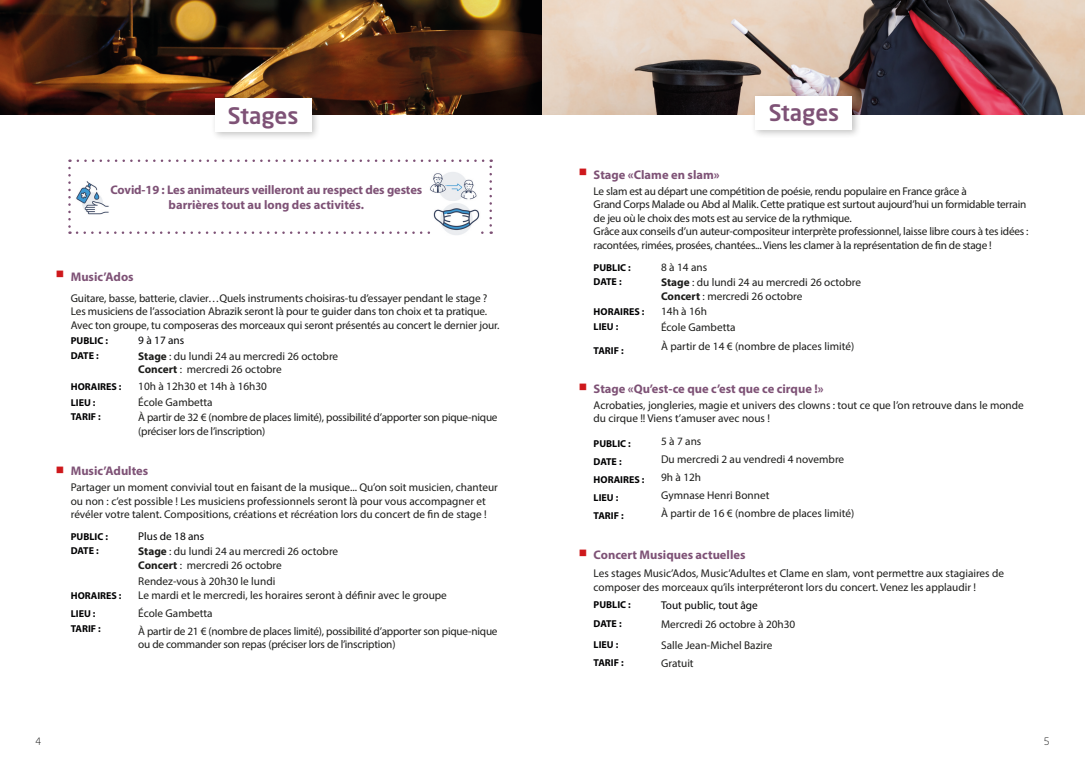
<style>
.page{position:relative;width:1085px;height:780px;background:#fff}
.page>*{position:absolute;margin:0;border:0;box-sizing:border-box;transform-origin:0 0}
.t1{font:500 22.5px "Neo Sans Std";color:#7e5276}
.t2{font:700 12.5px "Myriad Pro";color:#7e5276}
.t3{font:11.25px/13.5px "Myriad Pro";letter-spacing:-.01em;color:#1d1d1b}
.t4{font:11.25px "Myriad Pro";color:#020203}
.t5{font:11.25px "Wingdings";color:#ce181c}
.t6{font:700 10px "Myriad Pro";color:#020203}
.t7{font:300 10px "Neo Sans Std";color:#000}
.s1{font-weight:700}
</style>
<div class="page">
<img style="left:0;top:0;width:1084px;height:114px">
<div style="left:210px;top:94px;width:111px;height:47px;background:#1d1d1b;opacity:.26"></div>
<div style="left:215px;top:98px;width:96px;height:34px;background:#fff"></div>
<div style="left:751px;top:91px;width:110px;height:48px;background:#1d1d1b;opacity:.26"></div>
<div style="left:755px;top:96px;width:97px;height:33px;background:#fff"></div>
<svg style="left:68px;top:168px;width:3px;height:66px"></svg>
<svg style="left:77px;top:231px;width:414px;height:3px"></svg>
<svg style="left:489px;top:159px;width:3px;height:66px"></svg>
<svg style="left:69px;top:159px;width:414px;height:3px"></svg>
<img style="left:430px;top:172px;width:47px;height:29px">
<img style="left:432px;top:203px;width:48px;height:32px">
<img style="left:76px;top:181px;width:33px;height:34px">
<p class="t1" style="left:228px;top:101px;width:72px">Stages</p>
<p class="t1" style="left:768px;top:99px;width:72px">Stages</p>
<p class="t2" style="left:110px;top:181px;width:313px">Covid-19 : Les animateurs veilleront au respect des gestes</p>
<p class="t2" style="left:169px;top:196px;width:197px">barrières tout au long des activités.</p>
<p class="t5" style="left:56px;top:268px;width:10px">■</p>
<p class="t2" style="left:71px;top:268px;width:64px">Music’Ados</p>
<p class="t3" style="left:71px;top:291px;width:430px">Guitare, basse, batterie, clavier…Quels instruments choisiras-tu d’essayer pendant le stage ?<br>Les musiciens de l’association Abrazik seront là pour te guider dans ton choix et ta pratique.<br>Avec ton groupe, tu composeras des morceaux qui seront présentés au concert le dernier jour.</p>
<p class="t6" style="left:71px;top:334px;width:39px">PUBLIC :</p>
<p class="t4" style="left:138px;top:333px;width:48px">9 à 17 ans</p>
<p class="t6" style="left:71px;top:349px;width:29px">DATE :</p>
<p class="t3" style="left:138px;top:349px;width:201px"><span class="s1">Stage</span> : du lundi 24 au mercredi 26 octobre<br><span class="s1">Concert</span> : mercredi 26 octobre</p>
<p class="t6" style="left:71px;top:380px;width:52px">HORAIRES :</p>
<p class="t3" style="left:138px;top:379px;width:130px">10h à 12h30 et 14h à 16h30</p>
<p class="t6" style="left:71px;top:396px;width:26px">LIEU :</p>
<p class="t3" style="left:138px;top:395px;width:76px">École Gambetta</p>
<p class="t6" style="left:71px;top:410px;width:31px">TARIF :</p>
<p class="t3" style="left:138px;top:410px;width:361px">À partir de 32 € (nombre de places limité), possibilité d’apporter son pique-nique (préciser lors de l’inscription)</p>
<p class="t5" style="left:56px;top:463px;width:10px">■</p>
<p class="t2" style="left:71px;top:463px;width:79px">Music’Adultes</p>
<p class="t3" style="left:71px;top:480px;width:428px">Partager un moment convivial tout en faisant de la musique... Qu’on soit musicien, chanteur ou non : c’est possible ! Les musiciens professionnels seront là pour vous accompagner et révéler votre talent. Compositions, créations et récréation lors du concert de fin de stage !</p>
<p class="t6" style="left:71px;top:529px;width:39px">PUBLIC :</p>
<p class="t4" style="left:138px;top:529px;width:68px">Plus de 18 ans</p>
<p class="t6" style="left:71px;top:544px;width:29px">DATE :</p>
<p class="t3" style="left:138px;top:544px;width:201px"><span class="s1">Stage</span> : du lundi 24 au mercredi 26 octobre</p>
<p class="t3" style="left:138px;top:558px;width:145px"><span class="s1">Concert</span> : mercredi 26 octobre</p>
<p class="t6" style="left:71px;top:588px;width:52px">HORAIRES :</p>
<p class="t3" style="left:138px;top:574px;width:310px">Rendez-vous à 20h30 le lundi<br>Le mardi et le mercredi, les horaires seront à définir avec le groupe</p>
<p class="t6" style="left:71px;top:607px;width:26px">LIEU :</p>
<p class="t3" style="left:138px;top:606px;width:76px">École Gambetta</p>
<p class="t6" style="left:71px;top:622px;width:31px">TARIF :</p>
<p class="t3" style="left:138px;top:624px;width:361px">À partir de 21 € (nombre de places limité), possibilité d’apporter son pique-nique ou de commander son repas (préciser lors de l’inscription)</p>
<p class="t5" style="left:578px;top:166px;width:10px">■</p>
<p class="t2" style="left:593px;top:167px;width:127px">Stage «Clame en slam»</p>
<p class="t3" style="left:593px;top:184px;width:436px">Le slam est au départ une compétition de poésie, rendu populaire en France grâce à<br>Grand Corps Malade ou Abd al Malik. Cette pratique est surtout aujourd’hui un formidable terrain de jeu où le choix des mots est au service de la rythmique.<br>Grâce aux conseils d’un auteur-compositeur interprète professionnel, laisse libre cours à tes idées : racontées, rimées, prosées, chantées... Viens les clamer à la représentation de fin de stage !</p>
<p class="t6" style="left:593px;top:261px;width:39px">PUBLIC :</p>
<p class="t3" style="left:661px;top:260px;width:48px">8 à 14 ans</p>
<p class="t6" style="left:593px;top:275px;width:29px">DATE :</p>
<p class="t3" style="left:661px;top:275px;width:201px"><span class="s1">Stage</span> : du lundi 24 au mercredi 26 octobre<br><span class="s1">Concert</span> : mercredi 26 octobre</p>
<p class="t6" style="left:593px;top:305px;width:52px">HORAIRES :</p>
<p class="t3" style="left:661px;top:304px;width:47px">14h à 16h</p>
<p class="t6" style="left:593px;top:320px;width:26px">LIEU :</p>
<p class="t3" style="left:661px;top:320px;width:76px">École Gambetta</p>
<p class="t6" style="left:593px;top:344px;width:31px">TARIF :</p>
<p class="t3" style="left:661px;top:339px;width:194px">À partir de 14 € (nombre de places limité)</p>
<p class="t5" style="left:578px;top:380px;width:10px">■</p>
<p class="t2" style="left:593px;top:381px;width:231px">Stage «Qu’est-ce que c’est que ce cirque !»</p>
<p class="t3" style="left:593px;top:398px;width:431px">Acrobaties, jongleries, magie et univers des clowns : tout ce que l’on retrouve dans le monde du cirque !! Viens t’amuser avec nous !</p>
<p class="t6" style="left:593px;top:437px;width:39px">PUBLIC :</p>
<p class="t3" style="left:661px;top:434px;width:42px">5 à 7 ans</p>
<p class="t6" style="left:593px;top:455px;width:29px">DATE :</p>
<p class="t3" style="left:661px;top:452px;width:184px">Du mercredi 2 au vendredi 4 novembre</p>
<p class="t6" style="left:593px;top:473px;width:52px">HORAIRES :</p>
<p class="t3" style="left:661px;top:470px;width:41px">9h à 12h</p>
<p class="t6" style="left:593px;top:491px;width:26px">LIEU :</p>
<p class="t3" style="left:661px;top:488px;width:110px">Gymnase Henri Bonnet</p>
<p class="t6" style="left:593px;top:509px;width:31px">TARIF :</p>
<p class="t3" style="left:661px;top:506px;width:194px">À partir de 16 € (nombre de places limité)</p>
<p class="t5" style="left:578px;top:547px;width:10px">■</p>
<p class="t2" style="left:593px;top:546px;width:153px">Concert Musiques actuelles</p>
<p class="t3" style="left:593px;top:566px;width:412px">Les stages Music’Ados, Music’Adultes et Clame en slam, vont permettre aux stagiaires de composer des morceaux qu’ils interpréteront lors du concert. Venez les applaudir !</p>
<p class="t6" style="left:593px;top:598px;width:39px">PUBLIC :</p>
<p class="t4" style="left:661px;top:598px;width:98px">Tout public, tout âge</p>
<p class="t6" style="left:593px;top:616px;width:29px">DATE :</p>
<p class="t3" style="left:661px;top:617px;width:136px">Mercredi 26 octobre à 20h30</p>
<p class="t6" style="left:593px;top:637px;width:26px">LIEU :</p>
<p class="t3" style="left:661px;top:637px;width:113px">Salle Jean-Michel Bazire</p>
<p class="t6" style="left:593px;top:656px;width:31px">TARIF :</p>
<p class="t3" style="left:661px;top:656px;width:34px">Gratuit</p>
<p class="t7" style="left:35px;top:734px;width:7px">4</p>
<p class="t7" style="left:1043px;top:734px;width:7px">5</p>
</div>
